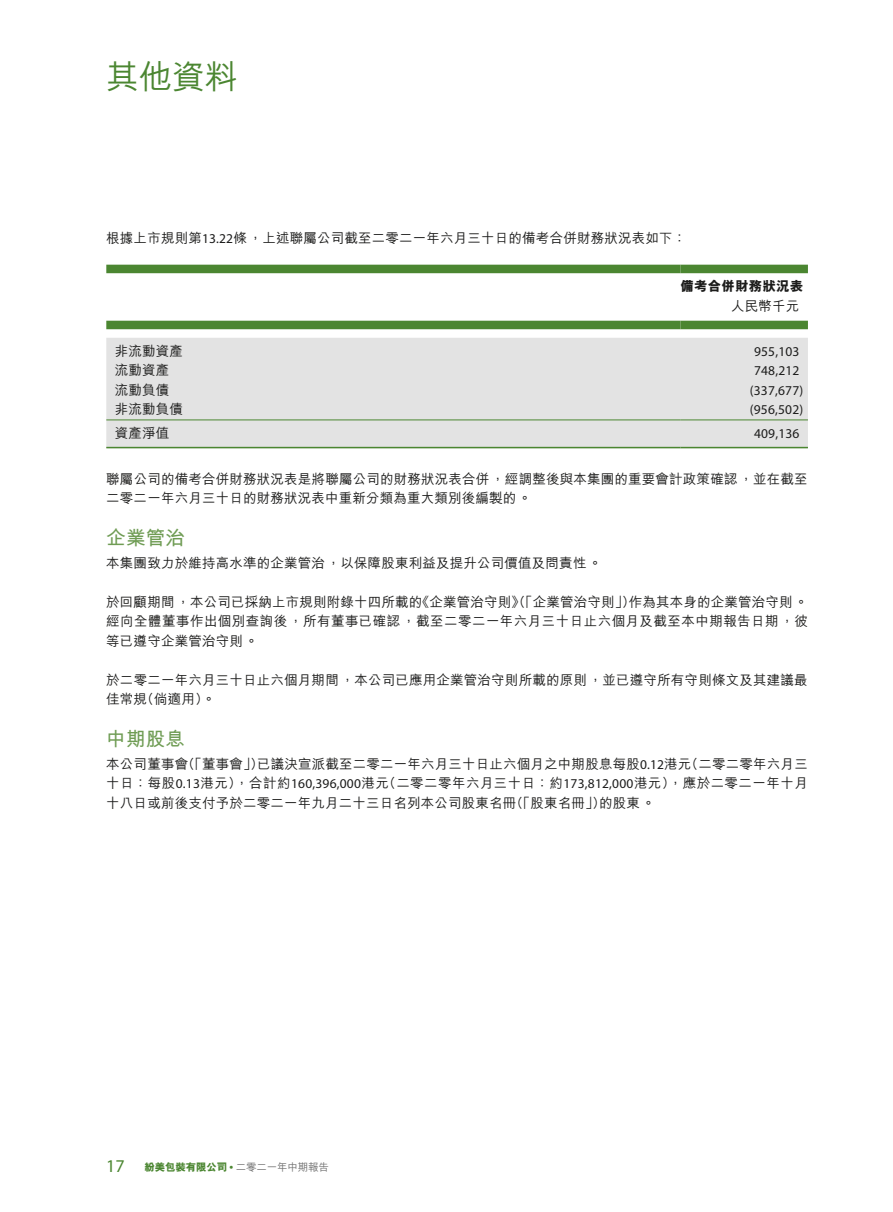
<style>
.page{position:relative;width:893px;height:1212px;background:#fff}
.page>*{position:absolute;margin:0;border:0;box-sizing:border-box;transform-origin:0 0}
.t1{font:500 33px "M Hei HK";color:#4b8631}
.t2{font:700 19.5px "M Hei HK";letter-spacing:.01em;color:#6f9c54}
.t3{font:18px "Myriad Pro";color:#4b8631}
.t4{font:500 13.5px/19.5px "M Hei HK";letter-spacing:.015em;color:#1c1c1b}
.t5{font:500 13.5px/19.5px "M Hei HK";letter-spacing:.035em;color:#1c1c1b}
.t6{font:13.5px "Myriad Pro";letter-spacing:.015em;color:#1c1c1b}
.t7{font:800 13.5px "M Hei HK";letter-spacing:.01em;color:#1c1c1b}
.t8{font:500 10.5px "M Hei HK";letter-spacing:-.02em;color:#6f6f6f}
.s1{font-family:"Myriad Pro";font-weight:400}
.s2{font-family:"M Hei HK";font-weight:500}
.s3{font-weight:800;color:#4b8631}
.s4{font-family:"Myriad Pro";font-weight:900;color:#4b8631}
</style>
<div class="page">
<div style="left:106px;top:338px;width:702px;height:109px;background:#e3e3e3"></div>
<div style="left:106px;top:265px;width:574px;height:8px;background:#4b8631"></div>
<div style="left:680px;top:265px;width:128px;height:8px;background:#4b8631"></div>
<div style="left:106px;top:321px;width:574px;height:8px;background:#4b8631"></div>
<div style="left:680px;top:321px;width:128px;height:8px;background:#4b8631"></div>
<hr style="left:106px;top:419px;width:574px;height:1px;background:#4b8631">
<hr style="left:680px;top:419px;width:128px;height:1px;background:#4b8631">
<hr style="left:106px;top:447px;width:574px;height:1px;background:#4b8631">
<hr style="left:680px;top:447px;width:128px;height:1px;background:#4b8631">
<h1 class="t1" style="left:106px;top:53px;width:133px">其他資料</h1>
<p class="t4" style="left:106px;top:228px;width:581px">根據上市規則第<span class="s1">13.22</span>條，上述聯屬公司截至二零二一年六月三十日的備考合併財務狀況表如下：</p>
<p class="t4" style="left:115px;top:340px;width:70px">非流動資產</p>
<p class="t7" style="left:680px;top:277px;width:124px">備考合併財務狀況表</p>
<p class="t4" style="left:731px;top:295px;width:70px">人民幣千元</p>
<p class="t6" style="left:754px;top:343px;width:47px">955,103</p>
<p class="t4" style="left:115px;top:359px;width:56px">流動資產</p>
<p class="t6" style="left:754px;top:362px;width:47px">748,212</p>
<p class="t4" style="left:115px;top:379px;width:56px">流動負債</p>
<p class="t6" style="left:750px;top:382px;width:55px">)337,677(</p>
<p class="t4" style="left:115px;top:398px;width:70px">非流動負債</p>
<p class="t6" style="left:750px;top:401px;width:55px">)956,502(</p>
<p class="t4" style="left:115px;top:422px;width:56px">資產淨值</p>
<p class="t4" style="left:106px;top:468px;width:703px">聯屬公司的備考合併財務狀況表是將聯屬公司的財務狀況表合併，經調整後與本集團的重要會計政策確認，並在截至二零二一年六月三十日的財務狀況表中重新分類為重大類別後編製的。</p>
<h2 class="t2" style="left:106px;top:524px;width:80px">企業管治</h2>
<p class="t4" style="left:106px;top:552px;width:497px">本集團致力於維持高水準的企業管治，以保障股東利益及提升公司價值及問責性。</p>
<p class="t4" style="left:629px;top:591px;width:181px">作為其本身的企業管治守則。</p>
<p class="t6" style="left:754px;top:425px;width:47px">409,136</p>
<p class="t4" style="left:416px;top:591px;width:221px">《企業管治守則》（「企業管治守則」）</p>
<p class="t5" style="left:106px;top:591px;width:703px">於回顧期間，本公司已採納上市規則附錄十四所載的<br>經向全體董事作出個別查詢後，所有董事已確認，截至二零二一年六月三十日止六個月及截至本中期報告日期，彼等已遵守企業管治守則。</p>
<p class="t4" style="left:141px;top:669px;width:669px;text-indent:-34px">於二零二一年六月三十日止六個月期間，本公司已應用企業管治守則所載的原則，並已遵守所有守則條文及其建議最（倘適用。(</p>
<p class="t4" style="left:106px;top:689px;width:42px">佳常規</p>
<h2 class="t2" style="left:106px;top:725px;width:80px">中期股息</h2>
<p class="t4" style="left:106px;top:753px;width:83px">本公司董事會</p>
<p class="t4" style="left:182px;top:753px;width:84px">（「董事會」）</p>
<p class="t4" style="left:257px;top:753px;width:436px">已議決宣派截至二零二一年六月三十日止六個月之中期股息每股<span class="s1">0.12</span>港元</p>
<p class="t4" style="left:685px;top:753px;width:124px">（二零二零年六月三</p>
<p class="t6" style="left:106px;top:775px;width:284px"><span class="s2">十日：每股</span>0.13<span class="s2">港元，）合計約</span>160,396,000<span class="s2">港元</span></p>
<p class="t5" style="left:382px;top:773px;width:427px">（二零二零年六月三十日：約<span class="s1">173,812,000</span>港元，）應於二零二一年十月</p>
<p class="t4" style="left:106px;top:792px;width:412px">十八日或前後支付予於二零二一年九月二十三日名列本公司股東名冊</p>
<p class="t4" style="left:599px;top:792px;width:58px">的股東。</p>
<p class="t4" style="left:510px;top:792px;width:97px">（「股東名冊」）</p>
<h3 class="t3" style="left:106px;top:1156px;width:20px">17</h3>
<p class="t8" style="left:145px;top:1159px;width:186px"><span class="s3">紛美包裝有限公司</span> <span class="s4">•</span> 二零二一年中期報告</p>
</div>
